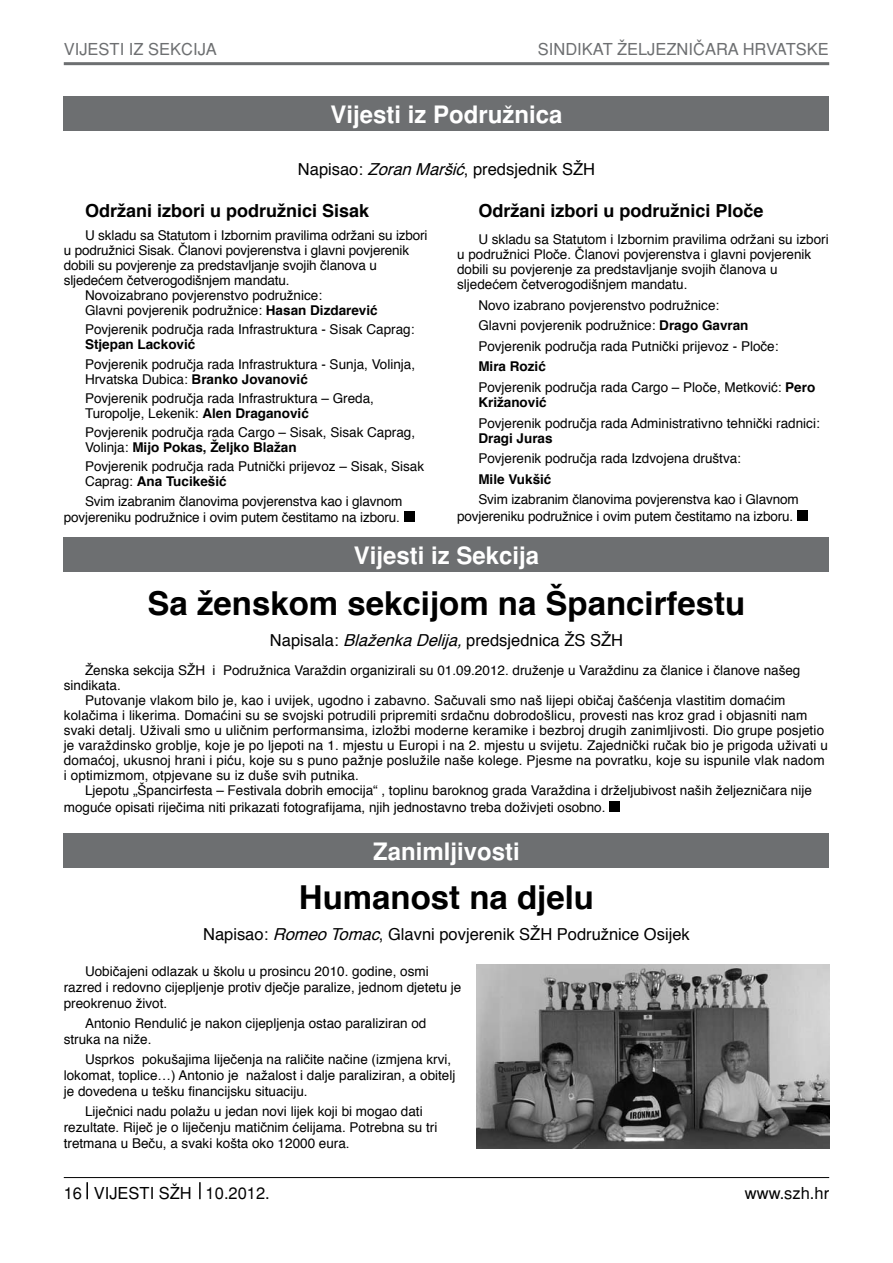
<style>
.page{position:relative;width:893px;height:1263px;background:#fff}
.page>*{position:absolute;margin:0;border:0;box-sizing:border-box;transform-origin:0 0}
.t1{font:700 33px "Helvetica";color:#000}
.t2{font:900 24px "Helvetica";color:#fff}
.t3{font:700 18px "Helvetica";color:#000}
.t4{font:16.5px "Helvetica";color:#000}
.t5{font:16.5px "Helvetica";color:#6d6f71}
.t6{font:16.5px "Helvetica";color:#000}
.t7{font:13.5px/15px "Helvetica";color:#000}
.t8{font:700 13.5px "Helvetica";color:#000}
.s1{font-style:italic}
.s2{font-weight:700}
</style>
<div class="page">
<hr style="left:64px;top:62px;width:765px;height:3px;background:#6d6f71">
<hr style="left:64px;top:1177px;width:765px;height:1px;background:#000">
<svg style="left:86px;top:1182px;width:2px;height:17px"></svg>
<svg style="left:199px;top:1182px;width:2px;height:17px"></svg>
<div style="left:64px;top:833px;width:765px;height:34px;background:#6d6f71"></div>
<div style="left:64px;top:96px;width:765px;height:34px;background:#6d6f71"></div>
<div style="left:404px;top:511px;width:10px;height:11px;background:#000"></div>
<div style="left:797px;top:510px;width:11px;height:11px;background:#000"></div>
<div style="left:64px;top:538px;width:765px;height:34px;background:#6d6f71"></div>
<div style="left:610px;top:801px;width:10px;height:11px;background:#000"></div>
<img style="left:476px;top:965px;width:353px;height:183px">
<p class="t5" style="left:64px;top:40px;width:155px">VIJESTI IZ SEKCIJA</p>
<p class="t5" style="left:538px;top:40px;width:292px">SINDIKAT ÆELJEZNI»ARA HRVATSKE</p>
<h2 class="t2" style="left:330px;top:100px;width:234px">Vijesti iz Podruænica</h2>
<p class="t4" style="left:298px;top:155px;width:299px">Napisao: <span class="s1">ZoranMaršić</span>, predsjednik SŽH</p>
<h3 class="t3" style="left:478px;top:194px;width:287px">Održani izbori u podružnici Ploče</h3>
<p class="t7" style="left:457px;top:232px;width:373px;text-indent:21px">U skladu sa Statutom i Izbornim pravilima održani su izbori u podružnici Ploče. Članovi povjerenstva i glavni povjerenik dobili su povjerenje za predstavljanje svojih članova u sljedećem četverogodišnjem mandatu.</p>
<p class="t7" style="left:478px;top:294px;width:302px;line-height:20.5px">Novo izabrano povjerenstvo podružnice:<br>Glavni povjerenik podružnice: <span class="s2">Drago Gavran<br></span>Povjerenik područja rada Putnički prijevoz - Ploče:</p>
<p class="t7" style="left:478px;top:356px;width:338px;line-height:20.5px"><span class="s2">Mira Rozić<br></span>Povjerenik područja rada Cargo – Ploče, Metković: <span class="s2">Pero</span></p>
<p class="t8" style="left:478px;top:390px;width:70px">Križanović</p>
<p class="t7" style="left:478px;top:415px;width:343px">Povjerenik područja rada Administrativno tehnički radnici:</p>
<p class="t8" style="left:478px;top:426px;width:76px">Dragi Juras</p>
<p class="t7" style="left:478px;top:450px;width:264px">Povjerenik područja rada Izdvojena društva:</p>
<p class="t8" style="left:478px;top:467px;width:75px">Mile Vukšić</p>
<p class="t7" style="left:457px;top:491px;width:343px;line-height:16.5px;text-indent:21px">Svim izabranim članovima povjerenstva kao i Glavnom povjereniku podružnice i ovim putem čestitamo na izboru.</p>
<h2 class="t2" style="left:354px;top:542px;width:187px">Vijesti iz Sekcija</h2>
<h3 class="t3" style="left:85px;top:194px;width:286px">Održani izbori u podružnici Sisak</h3>
<p class="t7" style="left:85px;top:227px;width:344px">U skladu sa Statutom i Izbornim pravilima održani su izbori</p>
<p class="t7" style="left:64px;top:242px;width:347px">u podružnici Sisak. Članovi povjerenstva i glavni povjerenik</p>
<p class="t7" style="left:64px;top:257px;width:315px">dobili su povjerenje za predstavljanje svojih članova u</p>
<p class="t7" style="left:64px;top:272px;width:227px">sljedećem četverogodišnjem mandatu.</p>
<p class="t7" style="left:85px;top:287px;width:239px">Novoizabrano povjerenstvo podružnice:</p>
<p class="t7" style="left:85px;top:302px;width:294px">Glavni povjerenik podružnice: <span class="s2">Hasan Dizdarević</span></p>
<p class="t7" style="left:85px;top:322px;width:331px">Povjerenik područja rada Infrastruktura - Sisak Caprag:</p>
<p class="t8" style="left:85px;top:332px;width:112px">Stjepan Lacković</p>
<p class="t7" style="left:85px;top:356px;width:332px">Povjerenik područja rada Infrastruktura - Sunja, Volinja,<br>Hrvatska Dubica: <span class="s2">Branko Jovanović</span></p>
<p class="t7" style="left:85px;top:390px;width:290px">Povjerenik područja rada Infrastruktura – Greda,<br>Turopolje, Lekenik: <span class="s2">Alen Draganović</span></p>
<p class="t7" style="left:85px;top:424px;width:332px">Povjerenik područja rada Cargo – Sisak, Sisak Caprag,<br>Volinja: <span class="s2">Mijo Pokas, Željko Blažan</span></p>
<p class="t7" style="left:85px;top:459px;width:341px">Povjerenik područja rada Putnički prijevoz – Sisak, Sisak<br>Caprag: <span class="s2">Ana Tucikešić</span></p>
<p class="t7" style="left:64px;top:492px;width:340px;line-height:16.2px;text-align:right">Svim izabranim članovima povjerenstva kao i glavnom povjereniku podružnice i ovim putem čestitamo na izboru.</p>
<h1 class="t1" style="left:148px;top:574px;width:599px">Sa ženskom sekcijom na Špancirfestu</h1>
<p class="t4" style="left:270px;top:626px;width:355px">Napisala: <span class="s1">BlaženkaDelija,</span>predsjednica ŽS SŽH</p>
<p class="t7" style="left:64px;top:662px;width:738px;text-indent:21px">Ženska sekcija SŽH i Podružnica Varaždin organizirali su 01.09.2012. druženje u Varaždinu za članice i članove našeg sindikata.</p>
<p class="t7" style="left:64px;top:692px;width:766px;text-indent:21px">Putovanje vlakom bilo je, kao i uvijek, ugodno i zabavno. Sačuvali smo naš lijepi običaj čašćenja vlastitim domaćim kolačima i likerima. Domaćini su se svojski potrudili pripremiti srdačnu dobrodošlicu, provesti nas kroz grad i objasniti nam svaki detalj. Uživali smo u uličnim performansima, izložbi moderne keramike i bezbroj drugih zanimljivosti. Dio grupe posjetio je varaždinsko groblje, koje je po ljepoti na 1. mjestu u Europi i na 2. mjestu u svijetu. Zajednički ručak bio je prigoda uživati u domaćoj, ukusnoj hrani i piću, koje su s puno pažnje poslužile naše kolege. Pjesme na povratku, koje su ispunile vlak nadom i optimizmom, otpjevane su iz duše svih putnika.</p>
<p class="t7" style="left:64px;top:782px;width:750px;line-height:16.5px;text-indent:21px">Ljepotu „Špancirfesta – Festivala dobrih emocija“ , toplinu baroknog grada Varaždina i drželjubivost naših željezničara nije moguće opisati riječima niti prikazati fotografijama, njih jednostavno treba doživjeti osobno.</p>
<h2 class="t2" style="left:373px;top:837px;width:148px">Zanimljivosti</h2>
<h1 class="t1" style="left:299px;top:867px;width:297px">Humanost na djelu</h1>
<p class="t4" style="left:203px;top:920px;width:488px">Napisao: <span class="s1">RomeoTomac</span>, Glavni povjerenik SŽH Podružnice Osijek</p>
<p class="t7" style="left:64px;top:962px;width:399px;line-height:15.9px;text-indent:21px">Uobičajeni odlazak u školu u prosincu 2010. godine, osmi razred i redovno cijepljenje protiv dječje paralize, jednom djetetu je preokrenuo život.</p>
<p class="t7" style="left:64px;top:1014px;width:364px;line-height:15.9px;text-indent:21px">Antonio Rendulić je nakon cijepljenja ostao paraliziran od struka na niže.</p>
<p class="t7" style="left:64px;top:1051px;width:393px;line-height:15.9px;text-indent:21px">Usprkos pokušajima liječenja na raličite načine (izmjena krvi, lokomat, toplice…) Antonio je nažalost i dalje paraliziran, a obitelj je dovedena u tešku financijsku situaciju.</p>
<p class="t7" style="left:64px;top:1102px;width:375px;line-height:15.9px;text-indent:21px">Liječnici nadu polažu u jedan novi lijek koji bi mogao dati rezultate. Riječ je o liječenju matičnim ćelijama. Potrebna su tri tretmana u Beču, a svaki košta oko 12000 eura.</p>
<p class="t6" style="left:64px;top:1183px;width:208px">16 VIJESTI SÆH 10.2012.</p>
<p class="t6" style="left:745px;top:1183px;width:86px">www.szh.hr</p>
</div>
